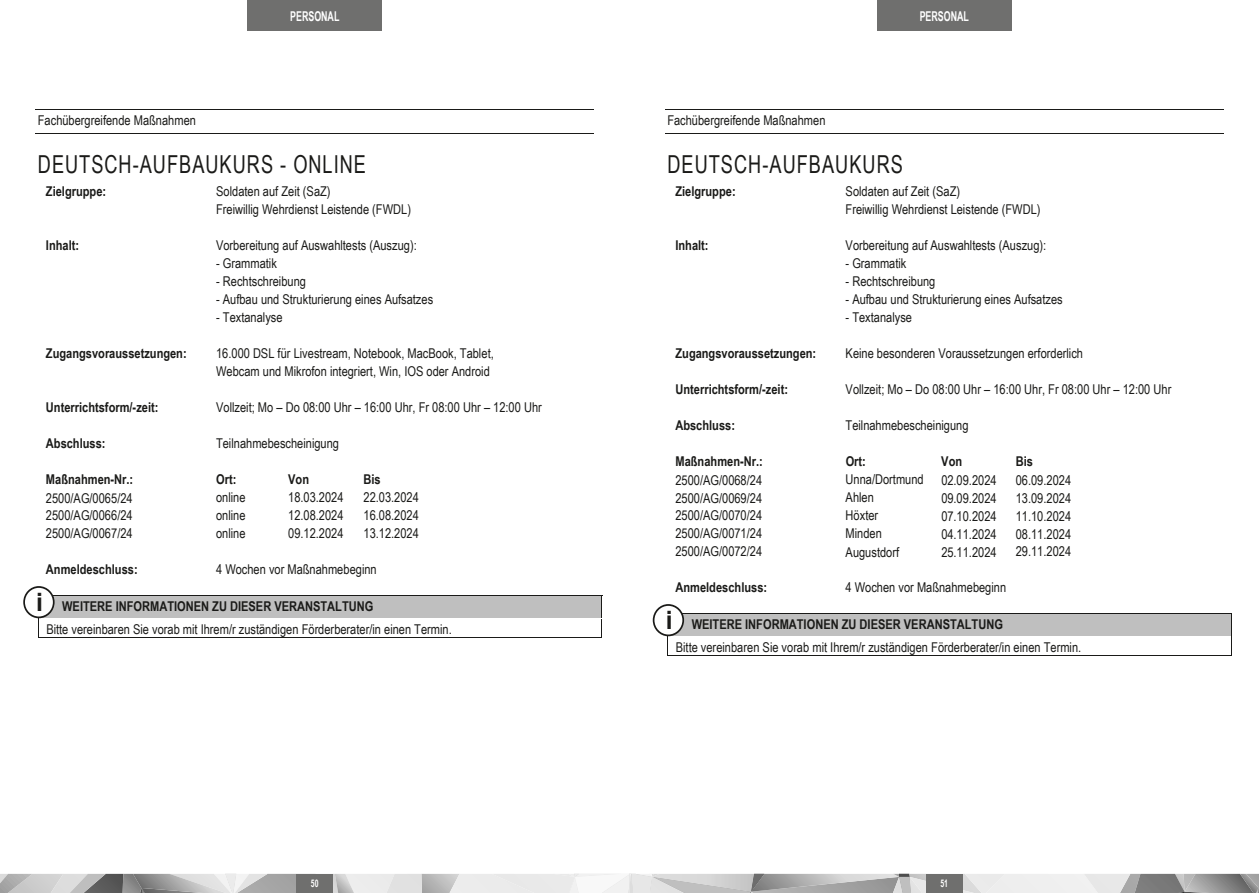
<style>
.page{position:relative;width:1259px;height:893px;background:#fff}
.page>*{position:absolute;margin:0;border:0;box-sizing:border-box;transform-origin:0 0}
.t1{font:700 25.35px "Arial";color:#1a1a18}
.t2{font:24.75px "Arial Narrow";letter-spacing:.045em;color:#1a1a18;scale:.89 1}
.t3{font:13.5px/18px "Arial Narrow";color:#1a1a18;text-align:justify}
.t4{font:700 13.5px "Arial Narrow";color:#1a1a18}
.t5{font:700 13.5px "Arial Narrow";color:#fff;scale:.8 1}
.t6{font:700 10.5px "Arial Narrow";color:#fff;scale:.8 1}
.s1{font-weight:700}
</style>
<div class="page">
<svg style="left:0;top:874px;width:1259px;height:19px;background:#c5c5c5"></svg>
<div style="left:297px;top:874px;width:36px;height:19px;background:#6f6f6e"></div>
<div style="left:926px;top:874px;width:36px;height:19px;background:#6f6f6e"></div>
<div style="left:248px;top:0;width:134px;height:31px;background:#6f6f6e"></div>
<div style="left:877px;top:0;width:134px;height:31px;background:#6f6f6e"></div>
<hr style="left:36px;top:109px;width:558px;height:1px;background:#1a1a18">
<hr style="left:36px;top:133px;width:558px;height:1px;background:#1a1a18">
<div style="left:46px;top:596px;width:548px;height:23px;background:#bfbfbf"></div>
<hr style="left:38px;top:595px;width:564px;height:1px;background:#1a1a18">
<svg style="left:38px;top:618px;width:1px;height:19px"></svg>
<hr style="left:38px;top:637px;width:563px;height:1px;background:#1a1a18">
<svg style="left:601px;top:596px;width:1px;height:42px"></svg>
<div style="left:24px;top:587px;width:30px;height:30px;background:#fefefe;border-radius:50%"></div>
<div style="left:23px;top:586px;width:32px;height:32px;border:2px solid #1a1a18;border-radius:50%"></div>
<hr style="left:665px;top:109px;width:558px;height:1px;background:#1a1a18">
<hr style="left:665px;top:133px;width:558px;height:1px;background:#1a1a18">
<div style="left:676px;top:614px;width:547px;height:23px;background:#bfbfbf"></div>
<hr style="left:667px;top:613px;width:564px;height:1px;background:#1a1a18">
<svg style="left:667px;top:636px;width:1px;height:19px"></svg>
<hr style="left:667px;top:655px;width:564px;height:1px;background:#1a1a18">
<svg style="left:1231px;top:613px;width:1px;height:43px"></svg>
<div style="left:653px;top:605px;width:30px;height:30px;background:#fefefe;border-radius:50%"></div>
<div style="left:653px;top:604px;width:31px;height:32px;border:2px solid #1a1a18;border-radius:50%"></div>
<p class="t5" style="left:290px;top:6px;width:63px">PERSONAL</p>
<p class="t5" style="left:919px;top:6px;width:63px">PERSONAL</p>
<p class="t3" style="left:38px;top:111px;width:160px">Fachübergreifende Maßnahmen</p>
<p class="t2" style="left:38px;top:146px;width:370px">DEUTSCH-AUFBAUKURS - ONLINE</p>
<p class="t4" style="left:46px;top:181px;width:62px">Zielgruppe:</p>
<p class="t3" style="left:216px;top:182px;width:196px">Soldaten auf Zeit (SaZ)<br>Freiwillig Wehrdienst Leistende (FWDL)</p>
<p class="t4" style="left:46px;top:235px;width:35px">Inhalt:</p>
<p class="t3" style="left:216px;top:236px;width:202px">Vorbereitung auf Auswahltests (Auszug):</p>
<p class="t3" style="left:216px;top:254px;width:62px">- Grammatik</p>
<p class="t3" style="left:216px;top:272px;width:91px">- Rechtschreibung</p>
<p class="t3" style="left:216px;top:290px;width:219px">- Aufbau und Strukturierung eines Aufsatzes</p>
<p class="t3" style="left:216px;top:308px;width:68px">- Textanalyse</p>
<p class="t4" style="left:46px;top:343px;width:142px">Zugangsvoraussetzungen:</p>
<p class="t3" style="left:216px;top:344px;width:279px">16.000 DSL für Livestream, Notebook, MacBook, Tablet,<br>Webcam und Mikrofon integriert, Win, IOS oder Android</p>
<p class="t4" style="left:46px;top:397px;width:114px">Unterrichtsform/-zeit:</p>
<p class="t3" style="left:216px;top:398px;width:327px">Vollzeit; Mo – Do 08:00 Uhr – 16:00 Uhr, Fr 08:00 Uhr – 12:00 Uhr</p>
<p class="t4" style="left:46px;top:433px;width:61px">Abschluss:</p>
<p class="t3" style="left:216px;top:434px;width:124px">Teilnahmebescheinigung</p>
<p class="t4" style="left:46px;top:469px;width:89px">Maßnahmen-Nr.:</p>
<p class="t4" style="left:216px;top:469px;width:22px">Ort:</p>
<p class="t4" style="left:288px;top:469px;width:22px">Von</p>
<p class="t4" style="left:363px;top:469px;width:19px">Bis</p>
<p class="t3" style="left:46px;top:488px;width:88px">2500/AG/0065/24<br>2500/AG/0066/24<br>2500/AG/0067/24</p>
<p class="t3" style="left:216px;top:488px;width:31px">online online online</p>
<p class="t3" style="left:288px;top:488px;width:57px">18.03.2024<br>12.08.2024<br>09.12.2024</p>
<p class="t3" style="left:364px;top:488px;width:57px">22.03.2024<br>16.08.2024<br>13.12.2024</p>
<p class="t4" style="left:46px;top:559px;width:93px">Anmeldeschluss:</p>
<p class="t3" style="left:216px;top:560px;width:162px">4 Wochen vor Maßnahmebeginn</p>
<p class="t3" style="left:46px;top:595px;width:407px;line-height:22.6px;text-indent:16px"><span class="s1">WEITERE INFORMATIONEN ZU DIESER VERANSTALTUNG<br></span>Bitte vereinbaren Sie vorab mit Ihrem/r zuständigen Förderberater/in einen Termin.</p>
<p class="t1" style="left:36px;top:584px;width:8px">i</p>
<p class="t3" style="left:667px;top:111px;width:160px">Fachübergreifende Maßnahmen</p>
<p class="t2" style="left:667px;top:146px;width:266px">DEUTSCH-AUFBAUKURS</p>
<p class="t4" style="left:675px;top:181px;width:62px">Zielgruppe:</p>
<p class="t3" style="left:845px;top:182px;width:196px">Soldaten auf Zeit (SaZ)<br>Freiwillig Wehrdienst Leistende (FWDL)</p>
<p class="t4" style="left:675px;top:235px;width:35px">Inhalt:</p>
<p class="t3" style="left:845px;top:236px;width:202px">Vorbereitung auf Auswahltests (Auszug):</p>
<p class="t3" style="left:845px;top:254px;width:62px">- Grammatik</p>
<p class="t3" style="left:845px;top:272px;width:91px">- Rechtschreibung</p>
<p class="t3" style="left:845px;top:290px;width:219px">- Aufbau und Strukturierung eines Aufsatzes</p>
<p class="t3" style="left:845px;top:308px;width:68px">- Textanalyse</p>
<p class="t4" style="left:675px;top:343px;width:142px">Zugangsvoraussetzungen:</p>
<p class="t3" style="left:845px;top:344px;width:239px">Keine besonderen Voraussetzungen erforderlich</p>
<p class="t4" style="left:675px;top:379px;width:114px">Unterrichtsform/-zeit:</p>
<p class="t3" style="left:845px;top:380px;width:327px">Vollzeit; Mo – Do 08:00 Uhr – 16:00 Uhr, Fr 08:00 Uhr – 12:00 Uhr</p>
<p class="t4" style="left:675px;top:415px;width:61px">Abschluss:</p>
<p class="t3" style="left:845px;top:416px;width:124px">Teilnahmebescheinigung</p>
<p class="t4" style="left:675px;top:451px;width:89px">Maßnahmen-Nr.:</p>
<p class="t4" style="left:845px;top:451px;width:22px">Ort:</p>
<p class="t4" style="left:941px;top:451px;width:22px">Von</p>
<p class="t4" style="left:1015px;top:451px;width:19px">Bis</p>
<p class="t3" style="left:675px;top:470px;width:88px">2500/AG/0068/24<br>2500/AG/0069/24<br>2500/AG/0070/24<br>2500/AG/0071/24<br>2500/AG/0072/24</p>
<p class="t3" style="left:845px;top:470px;width:80px;text-align:left">Unna/Dortmund<br>Ahlen<br>Höxter<br>Minden<br>Augustdorf</p>
<p class="t3" style="left:941px;top:470px;width:57px">02.09.2024<br>09.09.2024<br>07.10.2024<br>04.11.2024<br>25.11.2024</p>
<p class="t3" style="left:1015px;top:470px;width:57px">06.09.2024<br>13.09.2024<br>11.10.2024<br>08.11.2024<br>29.11.2024</p>
<p class="t4" style="left:675px;top:577px;width:93px">Anmeldeschluss:</p>
<p class="t3" style="left:845px;top:578px;width:162px">4 Wochen vor Maßnahmebeginn</p>
<p class="t3" style="left:676px;top:613px;width:407px;line-height:22.6px;text-indent:16px"><span class="s1">WEITERE INFORMATIONEN ZU DIESER VERANSTALTUNG<br></span>Bitte vereinbaren Sie vorab mit Ihrem/r zuständigen Förderberater/in einen Termin.</p>
<p class="t1" style="left:665px;top:602px;width:8px">i</p>
<p class="t6" style="left:311px;top:875px;width:11px">50</p>
<p class="t6" style="left:940px;top:875px;width:11px">51</p>
</div>
